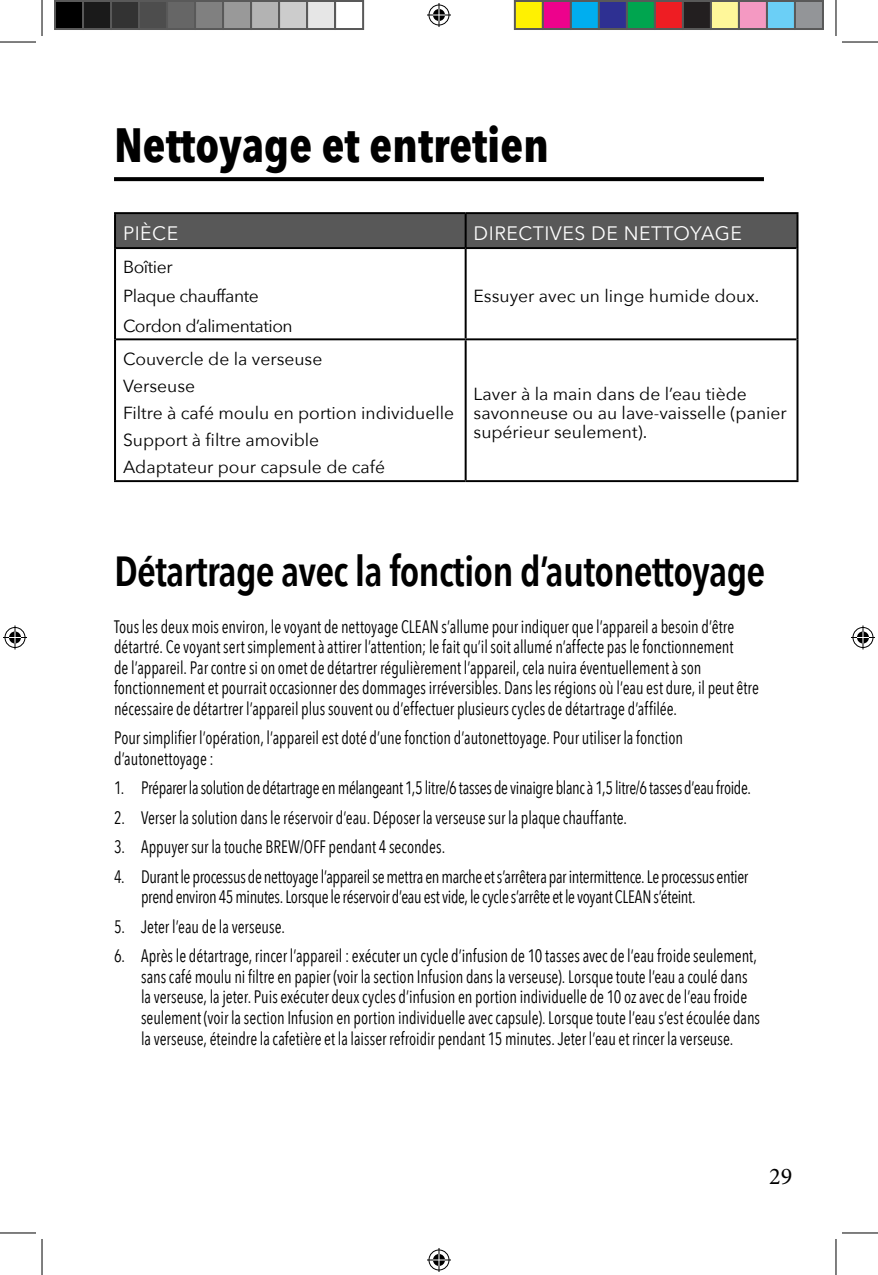
<style>
.page{position:relative;width:878px;height:1275px;background:#fff}
.page>*{position:absolute;margin:0;border:0;box-sizing:border-box;transform-origin:0 0}
.t1{font:700 48px "Avenir Next Condensed";color:#000}
.t2{font:600 42px "Avenir Next Condensed";letter-spacing:-.02em;color:#000}
.t3{font:24px "Minion Pro";color:#000}
.t4{font:19.4px "Avenir Next";letter-spacing:.025em;color:#fff}
.t5{font:18px/20.6px "Avenir Next Condensed";letter-spacing:-.005em;color:#000;scale:.9 1}
.t6{font:17.4px/27.2px "Avenir Next";color:#000}
.t7{font:17.4px/29.2px "Avenir Next";letter-spacing:-.025em;color:#000}
</style>
<div class="page">
<svg style="left:114px;top:177px;width:650px;height:4px;fill:#000"></svg>
<div style="left:116px;top:214px;width:680px;height:33px;background:#585858"></div>
<hr style="left:114px;top:212px;width:351px;height:2px;background:#000">
<hr style="left:465px;top:212px;width:333px;height:2px;background:#000">
<hr style="left:116px;top:247px;width:349px;height:2px;background:#000">
<hr style="left:465px;top:247px;width:331px;height:2px;background:#000">
<hr style="left:116px;top:338px;width:349px;height:2px;background:#000">
<hr style="left:465px;top:338px;width:331px;height:2px;background:#000">
<hr style="left:114px;top:480px;width:351px;height:2px;background:#000">
<hr style="left:465px;top:480px;width:333px;height:2px;background:#000">
<hr style="left:114px;top:214px;width:2px;height:34px;background:#000">
<hr style="left:464px;top:214px;width:2px;height:33px;background:#000">
<hr style="left:796px;top:214px;width:2px;height:34px;background:#000">
<hr style="left:114px;top:248px;width:2px;height:91px;background:#000">
<hr style="left:464px;top:249px;width:2px;height:89px;background:#000">
<hr style="left:796px;top:248px;width:2px;height:91px;background:#000">
<hr style="left:114px;top:339px;width:2px;height:141px;background:#000">
<hr style="left:464px;top:340px;width:2px;height:140px;background:#000">
<hr style="left:796px;top:339px;width:2px;height:141px;background:#000">
<hr style="left:0;top:42px;width:36px;height:1px;background:#000">
<hr style="left:842px;top:42px;width:36px;height:1px;background:#000">
<hr style="left:0;top:1232px;width:36px;height:1px;background:#000">
<hr style="left:842px;top:1232px;width:36px;height:1px;background:#000">
<hr style="left:42px;top:0;width:1px;height:36px;background:#000">
<hr style="left:42px;top:1239px;width:1px;height:36px;background:#000">
<hr style="left:835px;top:0;width:1px;height:36px;background:#000">
<hr style="left:835px;top:1239px;width:1px;height:36px;background:#000">
<svg style="left:427px;top:3px;width:24px;height:24px"></svg>
<svg style="left:427px;top:1248px;width:24px;height:24px"></svg>
<svg style="left:3px;top:625px;width:24px;height:24px"></svg>
<svg style="left:851px;top:625px;width:24px;height:24px"></svg>
<div style="left:55px;top:1px;width:28px;height:28px;background:#000"></div>
<div style="left:54px;top:0;width:30px;height:30px;border:2px solid #595959"></div>
<div style="left:83px;top:1px;width:28px;height:28px;background:#1a1a1a"></div>
<div style="left:82px;top:0;width:30px;height:30px;border:2px solid #595959"></div>
<div style="left:111px;top:1px;width:28px;height:28px;background:#333"></div>
<div style="left:110px;top:0;width:30px;height:30px;border:2px solid #595959"></div>
<div style="left:139px;top:1px;width:28px;height:28px;background:#4d4d4d"></div>
<div style="left:138px;top:0;width:30px;height:30px;border:2px solid #595959"></div>
<div style="left:167px;top:1px;width:28px;height:28px;background:#666"></div>
<div style="left:166px;top:0;width:30px;height:30px;border:2px solid #595959"></div>
<div style="left:195px;top:1px;width:28px;height:28px;background:#808080"></div>
<div style="left:194px;top:0;width:30px;height:30px;border:2px solid #595959"></div>
<div style="left:223px;top:1px;width:28px;height:28px;background:#999"></div>
<div style="left:222px;top:0;width:30px;height:30px;border:2px solid #595959"></div>
<div style="left:251px;top:1px;width:28px;height:28px;background:#b3b3b3"></div>
<div style="left:250px;top:0;width:30px;height:30px;border:2px solid #595959"></div>
<div style="left:279px;top:1px;width:28px;height:28px;background:#ccc"></div>
<div style="left:278px;top:0;width:30px;height:30px;border:2px solid #595959"></div>
<div style="left:307px;top:1px;width:28px;height:28px;background:#e6e6e6"></div>
<div style="left:306px;top:0;width:30px;height:30px;border:2px solid #595959"></div>
<div style="left:334px;top:0;width:30px;height:30px;border:2px solid #595959"></div>
<div style="left:515px;top:1px;width:28px;height:28px;background:#fff101"></div>
<div style="left:514px;top:0;width:30px;height:30px;border:2px solid #595959"></div>
<div style="left:543px;top:1px;width:28px;height:28px;background:#ed028c"></div>
<div style="left:542px;top:0;width:30px;height:30px;border:2px solid #595959"></div>
<div style="left:571px;top:1px;width:28px;height:28px;background:#00aeef"></div>
<div style="left:570px;top:0;width:30px;height:30px;border:2px solid #595959"></div>
<div style="left:599px;top:1px;width:28px;height:28px;background:#2e3092"></div>
<div style="left:598px;top:0;width:30px;height:30px;border:2px solid #595959"></div>
<div style="left:627px;top:1px;width:28px;height:28px;background:#00a54f"></div>
<div style="left:626px;top:0;width:30px;height:30px;border:2px solid #595959"></div>
<div style="left:655px;top:1px;width:28px;height:28px;background:#ee1d23"></div>
<div style="left:654px;top:0;width:30px;height:30px;border:2px solid #595959"></div>
<div style="left:683px;top:1px;width:28px;height:28px;background:#231f20"></div>
<div style="left:682px;top:0;width:30px;height:30px;border:2px solid #595959"></div>
<div style="left:711px;top:1px;width:28px;height:28px;background:#fff79a"></div>
<div style="left:710px;top:0;width:30px;height:30px;border:2px solid #595959"></div>
<div style="left:739px;top:1px;width:28px;height:28px;background:#f499c2"></div>
<div style="left:738px;top:0;width:30px;height:30px;border:2px solid #595959"></div>
<div style="left:767px;top:1px;width:28px;height:28px;background:#6bcff6"></div>
<div style="left:766px;top:0;width:30px;height:30px;border:2px solid #595959"></div>
<div style="left:795px;top:1px;width:28px;height:28px;background:#939598"></div>
<div style="left:794px;top:0;width:30px;height:30px;border:2px solid #595959"></div>
<h1 class="t1" style="left:114px;top:116px;width:436px">Nettoyage et entretien</h1>
<p class="t4" style="left:123px;top:217px;width:57px">PIÈCE</p>
<p class="t4" style="left:473px;top:217px;width:270px">DIRECTIVES DE NETTOYAGE</p>
<p class="t7" style="left:123px;top:252px;width:171px">Boîtier<br>Plaque chauffante<br>Cordon d’alimentation</p>
<p class="t6" style="left:473px;top:282px;width:287px">Essuyer avec un linge humide doux.</p>
<p class="t6" style="left:123px;top:344px;width:333px">Couvercle de la verseuse<br>Verseuse<br>Filtre à café moulu en portion individuelle<br>Support à filtre amovible<br>Adaptateur pour capsule de café</p>
<p class="t6" style="left:473px;top:384px;width:315px;line-height:18.8px">Laver à la main dans de l’eau tiède savonneuse ou au lave-vaisselle (panier supérieur seulement).</p>
<h2 class="t2" style="left:114px;top:535px;width:653px">Détartrage avec la fonction d’autonettoyage</h2>
<p class="t5" style="left:114px;top:615px;width:718px">Tous les deux mois environ, le voyant de nettoyage CLEAN s’allume pour indiquer que l’appareil a besoin d’être détartré. Ce voyant sert simplement à attirer l’attention; le fait qu’il soit allumé n’affecte pas le fonctionnement<br>de l’appareil. Par contre si on omet de détartrer régulièrement l’appareil, cela nuira éventuellement à son fonctionnement et pourrait occasionner des dommages irréversibles. Dans les régions où l’eau est dure, il peut être nécessaire de détartrer l’appareil plus souvent ou d’effectuer plusieurs cycles de détartrage d’affilée.</p>
<p class="t5" style="left:114px;top:727px;width:633px">Pour simplifier l’opération, l’appareil est doté d’une fonction d’autonettoyage. Pour utiliser la fonction d’autonettoyage :</p>
<p class="t5" style="left:114px;top:777px;width:709px">1. Préparer la solution de détartrage en mélangeant 1,5 litre/6 tasses de vinaigre blanc à 1,5 litre/6 tasses d’eau froide.</p>
<p class="t5" style="left:114px;top:806px;width:571px">2. Verser la solution dans le réservoir d’eau. Déposer la verseuse sur la plaque chauffante.</p>
<p class="t5" style="left:114px;top:836px;width:369px">3. Appuyer sur la touche BREW/OFF pendant 4 secondes.</p>
<p class="t5" style="left:141px;top:865px;width:676px;text-indent:-27px">4. Durant le processus de nettoyage l’appareil se mettra en marche et s’arrêtera par intermittence. Le processus entier prend environ 45 minutes. Lorsque le réservoir d’eau est vide, le cycle s’arrête et le voyant CLEAN s’éteint.</p>
<p class="t5" style="left:114px;top:915px;width:191px">5. Jeter l’eau de la verseuse.</p>
<p class="t5" style="left:141px;top:945px;width:689px;text-indent:-27px">6. Après le détartrage, rincer l’appareil : exécuter un cycle d’infusion de 10 tasses avec de l’eau froide seulement, sans café moulu ni filtre en papier (voir la section Infusion dans la verseuse). Lorsque toute l’eau a coulé dans la verseuse, la jeter. Puis exécuter deux cycles d’infusion en portion individuelle de 10 oz avec de l’eau froide seulement (voir la section Infusion en portion individuelle avec capsule). Lorsque toute l’eau s’est écoulée dans la verseuse, éteindre la cafetière et la laisser refroidir pendant 15 minutes. Jeter l’eau et rincer la verseuse.</p>
<h3 class="t3" style="left:769px;top:1160px;width:25px">29</h3>
</div>
